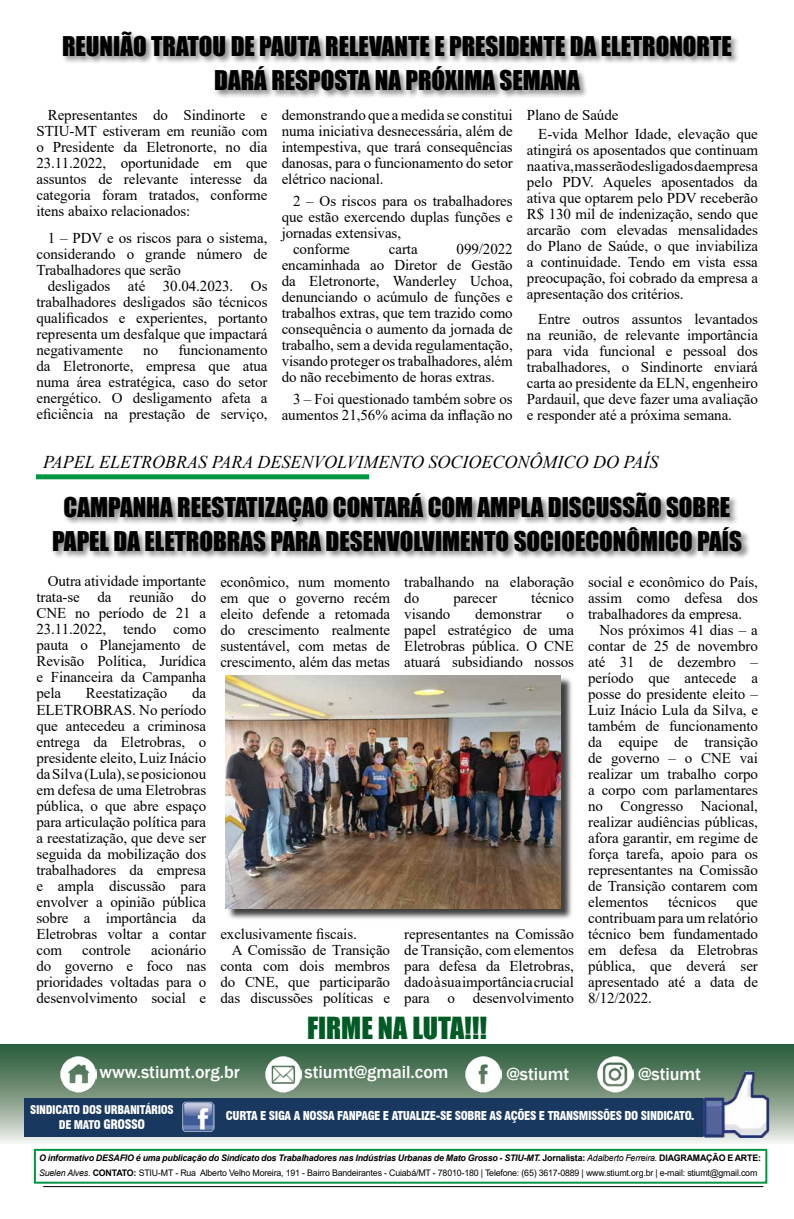
<style>
.page{position:relative;width:794px;height:1219px;background:#fff}
.page>*{position:absolute;margin:0;border:0;box-sizing:border-box;transform-origin:0 0}
.t1{font:28px "Impact";color:#025a24}
.t2{font:25px/34px "Impact";color:#000;text-align:center}
.t3{font:italic 18px "Times New Roman";color:#000}
.t4{font:500 18px "Franklin Gothic";color:#fff}
.t5{font:15px/16px "Times New Roman";letter-spacing:-.005em;color:#000;text-align:justify}
.t6{font:900 condensed 12px "Swiss 721 BT";letter-spacing:-.03em;color:#fff}
.t7{font:900 condensed 11.7px/15.4px "Swiss 721 BT";letter-spacing:-.03em;color:#fff;text-align:center}
.t8{font:9px/15px "Arial";letter-spacing:-.02em;color:#000}
.s1{font-size:12.8px}
.s2{font-weight:700;font-style:italic}
.s3{font-weight:700}
.s4{font-style:italic}
</style>
<div class="page">
<div style="left:62px;top:30px;width:678px;height:70px;background:#000;opacity:.5"></div>
<svg style="left:0;top:1044px;width:794px;height:99px;background:#65876e"></svg>
<img style="left:598px;top:1057px;width:36px;height:36px">
<img style="left:465px;top:1057px;width:36px;height:35px">
<img style="left:61px;top:1057px;width:36px;height:35px">
<img style="left:265px;top:1057px;width:36px;height:36px">
<div style="left:25px;top:1099px;width:678px;height:38px;background:#18385f"></div>
<img style="left:182px;top:1101px;width:32px;height:31px">
<img style="left:696px;top:1072px;width:76px;height:66px">
<div style="left:34px;top:1149px;width:733px;height:35px;border:2px solid #009641"></div>
<hr style="left:43px;top:1186px;width:720px;height:1px;background:#000">
<div style="left:36px;top:474px;width:333px;height:5px;background:#009641"></div>
<div style="left:52px;top:491px;width:699px;height:69px;background:#000;opacity:.5"></div>
<div style="left:227px;top:677px;width:346px;height:244px;background:#000;opacity:.75"></div>
<img style="left:225px;top:675px;width:335px;height:233px">
<h2 class="t2" style="left:62px;top:28px;width:671px">REUNIÃO TRATOU DE PAUTA RELEVANTE E PRESIDENTE DA ELETRONORTE<br>DARÁ RESPOSTA NA PRÓXIMA SEMANA</h2>
<p class="t5" style="left:36px;top:107px;width:233px;text-indent:11px">Representantes do Sindinorte e STIU-MT estiveram em reunião com o Presidente da Eletronorte, no dia 23.11.2022, oportunidade em que assuntos de relevante interesse da categoria foram tratados, conforme itens abaixo relacionados:</p>
<p class="t5" style="left:36px;top:230px;width:233px;text-indent:11px">1 – PDV e os riscos para o sistema, considerando o grande número de Trabalhadores que serão</p>
<p class="t5" style="left:36px;top:278px;width:233px;text-indent:11px">desligados até 30.04.2023. Os trabalhadores desligados são técnicos qualificados e experientes, portanto representa um desfalque que impactará negativamente</p>
<p class="t5" style="left:36px;top:342px;width:233px;text-indent:142px">funcionamento da Eletronorte, empresa que atua numa área estratégica, caso do setor energético. O desligamento afeta a eficiência na prestação de serviço,</p>
<p class="t5" style="left:143px;top:342px;width:16px">no</p>
<p class="t5" style="left:282px;top:107px;width:233px">demonstrando que a medida se constitui numa iniciativa desnecessária, além de intempestiva, que trará consequências danosas, para o funcionamento do setor elétrico nacional.</p>
<p class="t5" style="left:293px;top:192px;width:221px">2 – Os riscos para os trabalhadores</p>
<p class="t5" style="left:282px;top:208px;width:232px">que estão exercendo duplas funções e</p>
<p class="t5" style="left:282px;top:224px;width:121px">jornadas extensivas,</p>
<p class="t5" style="left:293px;top:240px;width:58px">conforme</p>
<p class="t5" style="left:389px;top:240px;width:30px">carta</p>
<p class="t5" style="left:282px;top:240px;width:233px;text-indent:175px">099/2022 encaminhada ao Diretor de Gestão da Eletronorte, Wanderley Uchoa, denunciando o acúmulo de funções e trabalhos extras, que tem trazido como consequência o aumento da jornada de trabalho, sem a devida regulamentação, visando proteger os trabalhadores, além do não recebimento de horas extras.</p>
<p class="t5" style="left:282px;top:390px;width:233px;text-align:right">3 – Foi questionado também sobre os aumentos 21,56% acima da inflação no</p>
<p class="t5" style="left:538px;top:105px;width:221px;line-height:18.8px;text-indent:-11px">Plano de Saúde<br>E-vida Melhor Idade, elevação que</p>
<p class="t5" style="left:527px;top:142px;width:233px">atingirá os aposentados que continuam na ativa, mas serão desligados da empresa pelo PDV. Aqueles aposentados da ativa que optarem pelo PDV receberão R$ 130 mil de indenização, sendo que arcarão com elevadas mensalidades do Plano de Saúde, o que inviabiliza a continuidade. Tendo em vista essa preocupação, foi cobrado da empresa a apresentação dos critérios.</p>
<p class="t5" style="left:527px;top:310px;width:233px;text-indent:11px">Entre outros assuntos levantados na reunião, de relevante importância para vida funcional e pessoal dos trabalhadores, o Sindinorte enviará carta ao presidente da ELN, engenheiro Pardauil, que deve fazer uma avaliação e responder até a próxima semana.</p>
<p class="t3" style="left:43px;top:449px;width:616px">PAPEL ELETROBRAS PARA DESENVOLVIMENTO SOCIOECONÔMICO DO PAÍS</p>
<h2 class="t2" style="left:52px;top:489px;width:691px">CAMPANHA REESTATIZAÇAO CONTARÁ COM AMPLA DISCUSSÃO SOBRE<br>PAPEL DA ELETROBRAS PARA DESENVOLVIMENTO SOCIOECONÔMICO PAÍS</h2>
<p class="t5" style="left:36px;top:573px;width:171px;text-indent:11px">Outra atividade importante trata-se da reunião do CNE no período de 21 a 23.11.2022, tendo como pauta o Planejamento de Revisão Política, Jurídica e Financeira da Campanha pela</p>
<p class="t5" style="left:220px;top:573px;width:171px">econômico, num momento em que o governo recém eleito defende a retomada do crescimento realmente sustentável, com metas de crescimento, além das metas</p>
<p class="t5" style="left:404px;top:573px;width:171px">trabalhando na elaboração do</p>
<p class="t5" style="left:588px;top:573px;width:171px">social e econômico do País, assim como defesa dos trabalhadores da empresa.</p>
<p class="t5" style="left:588px;top:621px;width:171px;text-indent:11px">Nos próximos 41 dias – a contar de 25 de novembro até 31 de dezembro – período que antecede a posse do presidente eleito – Luiz Inácio Lula da Silva, e também de funcionamento da equipe de transição de governo – o CNE vai realizar um trabalho corpo a corpo com parlamentares no Congresso Nacional, realizar audiências públicas, afora garantir, em regime de força tarefa, apoio para os representantes na Comissão de Transição contarem com elementos</p>
<p class="t5" style="left:453px;top:589px;width:45px">parecer</p>
<p class="t5" style="left:531px;top:589px;width:44px">técnico</p>
<p class="t5" style="left:404px;top:605px;width:48px">visando</p>
<p class="t5" style="left:475px;top:605px;width:68px">demonstrar</p>
<p class="t5" style="left:404px;top:605px;width:171px;text-indent:162px">o papel estratégico de uma Eletrobras pública. O CNE atuará subsidiando nossos</p>
<p class="t5" style="left:36px;top:685px;width:171px;text-indent:156px">da ELETROBRAS. No período que antecedeu a criminosa entrega da Eletrobras, o presidente eleito, Luiz Inácio da Silva (Lula), se posicionou em defesa de uma Eletrobras pública, o que abre espaço para articulação política para a reestatização, que deve ser seguida da mobilização dos trabalhadores da empresa e ampla discussão para envolver a opinião pública sobre a importância da Eletrobras voltar a contar com</p>
<p class="t5" style="left:86px;top:685px;width:83px">Reestatização</p>
<p class="t5" style="left:668px;top:893px;width:50px">técnicos</p>
<p class="t5" style="left:588px;top:893px;width:171px;text-indent:148px">que contribuam para um relatório técnico bem fundamentado em defesa da Eletrobras pública, que deverá ser apresentado até a data de 8/12/2022.</p>
<p class="t5" style="left:220px;top:925px;width:138px">exclusivamente fiscais.</p>
<p class="t5" style="left:232px;top:941px;width:160px">A Comissão de Transição</p>
<p class="t5" style="left:220px;top:957px;width:171px">conta com dois membros</p>
<p class="t5" style="left:220px;top:973px;width:171px">do CNE, que participarão</p>
<p class="t5" style="left:220px;top:989px;width:171px">das discussões políticas e</p>
<p class="t5" style="left:404px;top:925px;width:171px">representantes na Comissão de Transição, com elementos para defesa da Eletrobras, dado à sua importância crucial para o desenvolvimento</p>
<p class="t5" style="left:36px;top:941px;width:171px;text-indent:115px">acionário do governo e foco nas prioridades voltadas para o desenvolvimento social e</p>
<p class="t5" style="left:82px;top:941px;width:50px">controle</p>
<h1 class="t1" style="left:307px;top:1006px;width:181px">FIRME NA LUTA!!!</h1>
<p class="t4" style="left:100px;top:1061px;width:142px">www.stiumt.org.br</p>
<p class="t4" style="left:304px;top:1061px;width:145px">stiumt@gmail.com</p>
<p class="t4" style="left:507px;top:1063px;width:64px">@stiumt</p>
<p class="t4" style="left:638px;top:1063px;width:64px">@stiumt</p>
<p class="t6" style="left:226px;top:1108px;width:470px">CURTA E SIGA A NOSSA FANPAGE E ATUALIZE-SE SOBRE AS AÇÕES E TRANSMISSÕES DO SINDICATO.</p>
<p class="t7" style="left:30px;top:1102px;width:145px">SINDICATO DOS URBANITÁRIOS<br>DE MATO <span class="s1">GROSSO</span></p>
<p class="t8" style="left:39px;top:1150px;width:723px"><span class="s2">O informativo DESAFIO é uma publicação do Sindicato dos Trabalhadores nas Indústrias Urbanas de Mato Grosso - STIU-MT.</span> <span class="s3">Jornalista:</span> <span class="s4">Adalberto Ferreira.</span> <span class="s3">DIAGRAMAÇÃO E ARTE:<br></span><span class="s4">Suelen Alves</span>. <span class="s3">CONTATO:</span> STIU-MT - Rua Alberto Velho Moreira, 191 - Bairro Bandeirantes - Cuiabá/MT - 78010-180 | Telefone: (65) 3617-0889 | www.stiumt.org.br | e-mail: stiumt@gmail.com</p>
</div>
